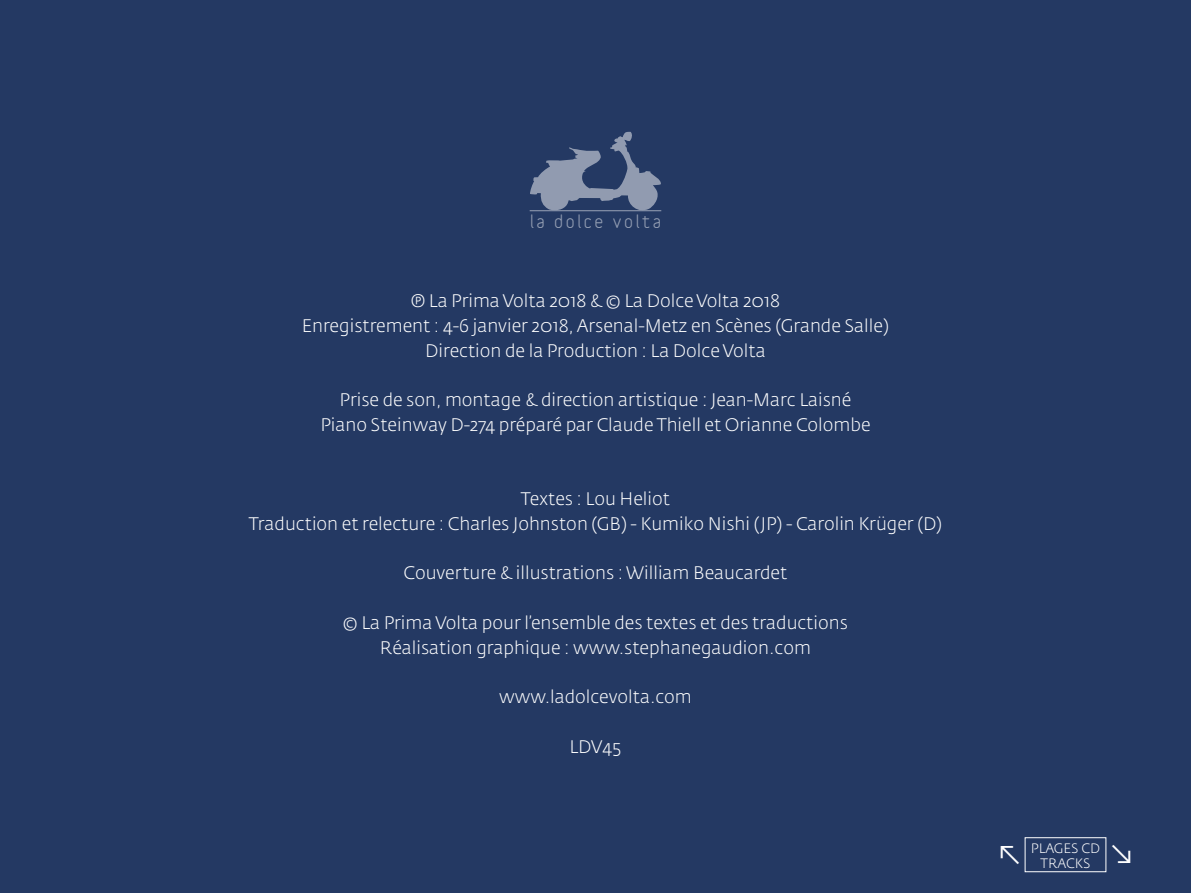
<style>
.page{position:relative;width:1191px;height:893px;background:#243963}
.page>*{position:absolute;margin:0;border:0;box-sizing:border-box;transform-origin:0 0}
.t1{font:300 39px "Fedra Sans Std";color:#fff}
.t2{font:300 18px/24.8px "Fedra Sans Std";color:#fff;text-align:center}
.t3{font:700 17.55px "Variable";letter-spacing:.15em;color:#fff}
.t4{font:300 13.5px "Fedra Sans Std";letter-spacing:.01em;color:#fff}
</style>
<div class="page">
<div style="left:1024px;top:837px;width:82px;height:35px;border:1px solid #fff"></div>
<svg style="left:530px;top:132px;width:131px;height:80px"></svg>
<hr style="left:529px;top:210px;width:132px;height:1px;background:#fff">
<p class="t3" style="left:530px;top:210px;width:132px">la dolce volta</p>
<p class="t2" style="left:302px;top:288px;width:588px">℗ La Prima Volta 2018 &amp; © La Dolce Volta 2018<br>Enregistrement : 4-6 janvier 2018, Arsenal-Metz en Scènes (Grande Salle)<br>Direction de la Production : La Dolce Volta</p>
<p class="t2" style="left:320px;top:387px;width:551px">Prise de son, montage &amp; direction artistique : Jean-Marc Laisné<br>Piano Steinway D-274 préparé par Claude Thiell et Orianne Colombe</p>
<p class="t2" style="left:249px;top:486px;width:694px">Textes : Lou Heliot<br>Traduction et relecture : Charles Johnston (GB) - Kumiko Nishi (JP) - Carolin Krüger (D)</p>
<p class="t2" style="left:403px;top:561px;width:385px">Couverture &amp; illustrations : William Beaucardet</p>
<p class="t2" style="left:343px;top:610px;width:506px">© La Prima Volta pour l’ensemble des textes et des traductions<br>Réalisation graphique : www.stephanegaudion.com</p>
<p class="t2" style="left:499px;top:684px;width:194px">www.ladolcevolta.com</p>
<p class="t2" style="left:569px;top:734px;width:53px">LDV45</p>
<p class="t4" style="left:1030px;top:839px;width:71px">PLAGES CD</p>
<h1 class="t1" style="left:995px;top:828px;width:31px">↖</h1>
<p class="t4" style="left:1040px;top:854px;width:51px">TRACKS</p>
<h1 class="t1" style="left:1135px;top:881px;width:31px;rotate:-180deg">↖</h1>
</div>
